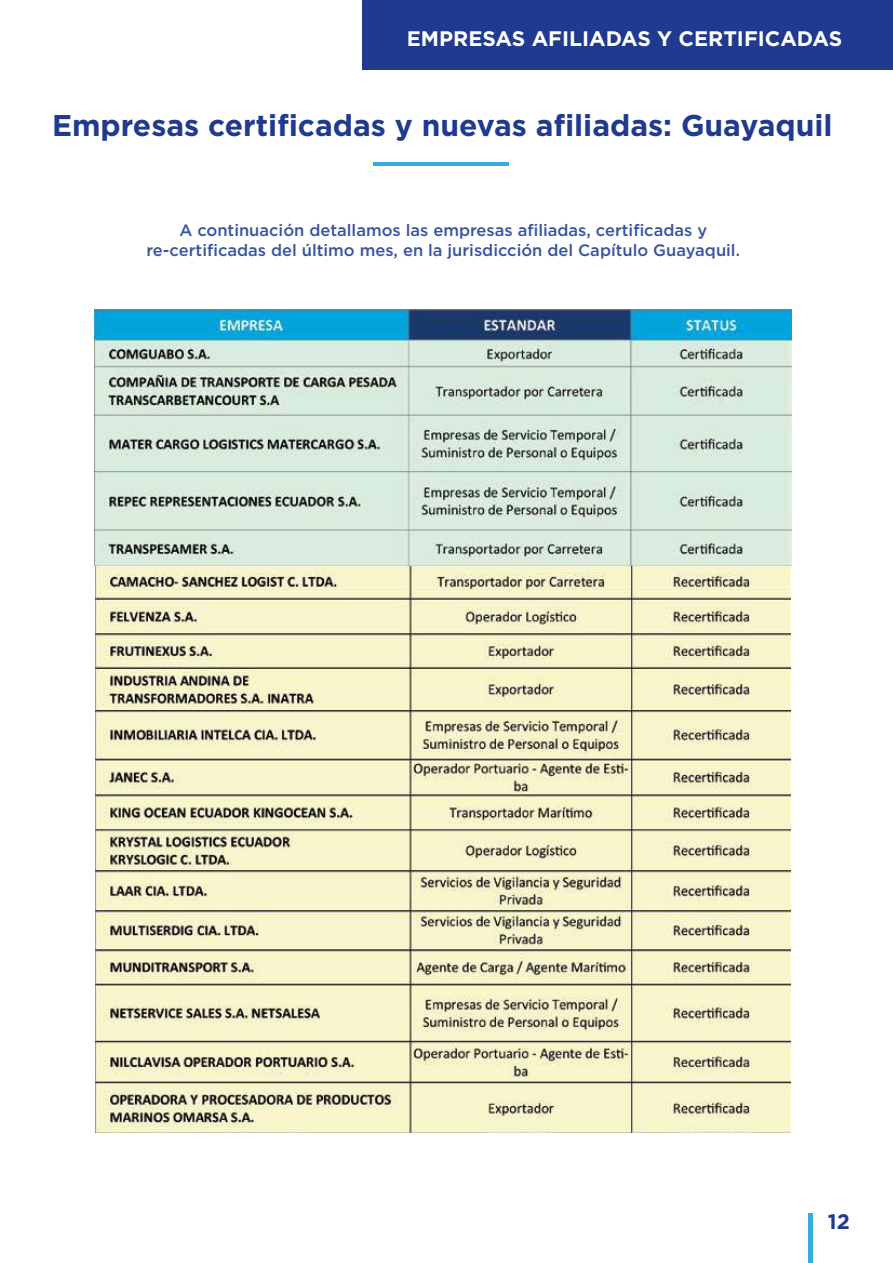
<style>
.page{position:relative;width:893px;height:1263px;background:#fff}
.page>*{position:absolute;margin:0;border:0;box-sizing:border-box;transform-origin:0 0}
.t1{font:700 30px "Gotham";color:#203a8f}
.t2{font:700 21px "Gotham";color:#fff}
.t3{font:700 21px "Gotham";color:#203a8f}
.t4{font:500 16.5px/19.8px "Gotham";color:#3754a1;text-align:center}
</style>
<div class="page">
<div style="left:362px;top:0;width:531px;height:70px;background:#203a8f"></div>
<div style="left:808px;top:1213px;width:5px;height:50px;background:#36aae1"></div>
<hr style="left:373px;top:162px;width:136px;height:4px;background:#36aae1">
<img style="left:95px;top:310px;width:697px;height:822px">
<p class="t2" style="left:407px;top:25px;width:437px">EMPRESAS AFILIADAS Y CERTIFICADAS</p>
<h1 class="t1" style="left:52px;top:105px;width:782px">Empresas certificadas y nuevas afiliadas: Guayaquil</h1>
<p class="t4" style="left:146px;top:220px;width:595px">A continuación detallamos las empresas afiliadas, certificadas y re-certificadas del último mes, en la jurisdicción del Capítulo Guayaquil.</p>
<p class="t3" style="left:828px;top:1207px;width:23px">12</p>
</div>
